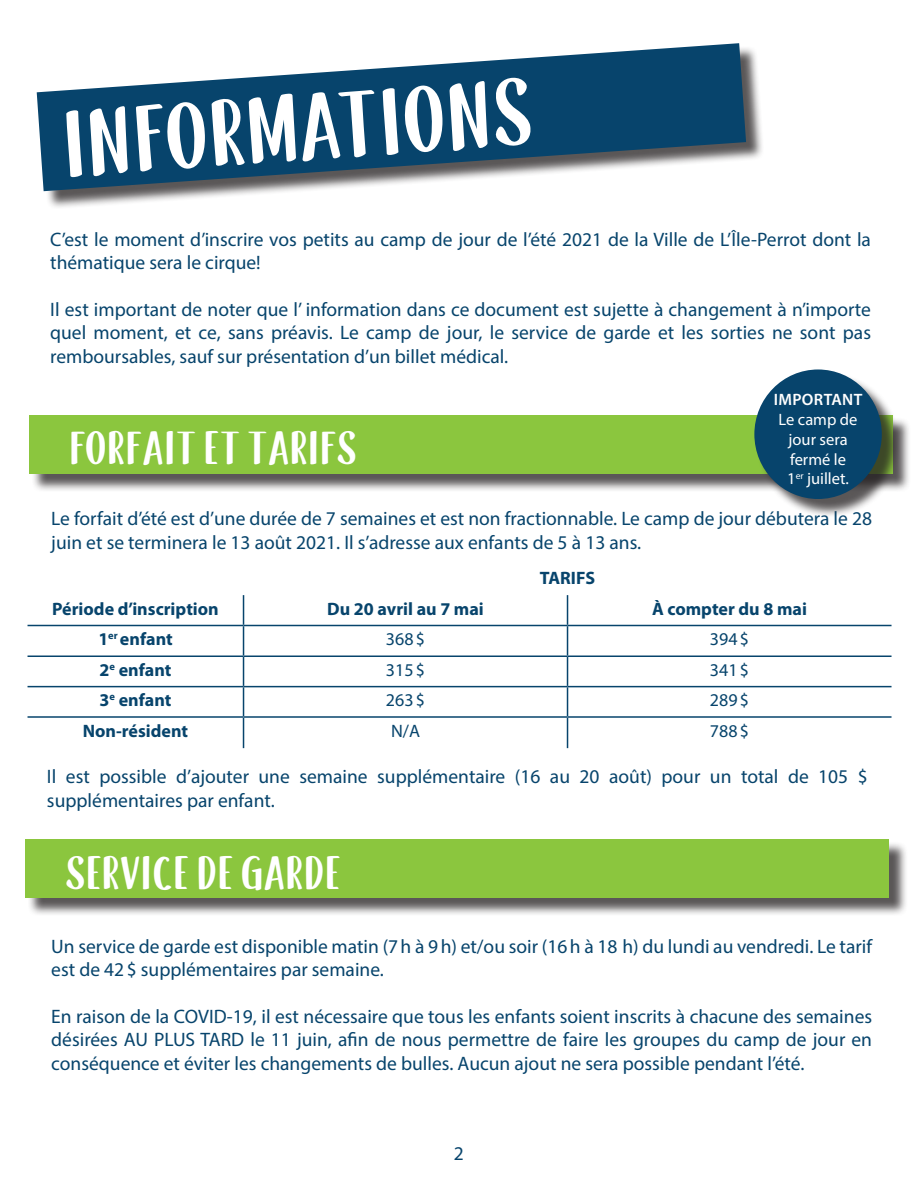
<style>
.page{position:relative;width:918px;height:1188px;background:#fff}
.page>*{position:absolute;margin:0;border:0;box-sizing:border-box;transform-origin:0 0}
.t1{font:90px "Snow Hut";color:#fff}
.t2{font:45px "Snow Hut";color:#fff}
.t3{font:19.5px/23.4px "Myriad Pro";color:#07446c}
.t4{font:700 18px "Myriad Pro";color:#07446c}
.t5{font:18px "Myriad Pro";color:#07446c}
.t6{font:16.5px/19.8px "Myriad Pro";color:#fff;text-align:center}
.t7{font:600 16.5px "Myriad Pro";letter-spacing:.02em;color:#fff}
</style>
<div class="page">
<div style="left:40px;top:46px;width:724px;height:164px;background:#231f20;opacity:.75"></div>
<svg style="left:37px;top:43px;width:709px;height:148px;fill:#07446c"></svg>
<div style="left:31px;top:417px;width:881px;height:76px;background:#231f20;opacity:.75"></div>
<div style="left:29px;top:415px;width:864px;height:59px;background:#8bc63e"></div>
<hr style="left:567px;top:595px;width:1px;height:30px;background:#07446c">
<hr style="left:28px;top:625px;width:216px;height:1px;background:#07446c">
<hr style="left:244px;top:625px;width:324px;height:1px;background:#07446c">
<hr style="left:243px;top:626px;width:1px;height:30px;background:#07446c">
<hr style="left:568px;top:625px;width:324px;height:1px;background:#07446c">
<hr style="left:567px;top:626px;width:1px;height:30px;background:#07446c">
<hr style="left:28px;top:656px;width:216px;height:1px;background:#07446c">
<hr style="left:244px;top:656px;width:324px;height:1px;background:#07446c">
<hr style="left:568px;top:656px;width:324px;height:1px;background:#07446c">
<hr style="left:28px;top:686px;width:216px;height:1px;background:#07446c">
<hr style="left:244px;top:686px;width:324px;height:1px;background:#07446c">
<svg style="left:243px;top:657px;width:1px;height:59px"></svg>
<hr style="left:568px;top:686px;width:324px;height:1px;background:#07446c">
<svg style="left:567px;top:657px;width:1px;height:59px"></svg>
<hr style="left:28px;top:716px;width:216px;height:2px;background:#07446c">
<hr style="left:244px;top:716px;width:324px;height:2px;background:#07446c">
<hr style="left:243px;top:718px;width:1px;height:30px;background:#07446c">
<hr style="left:568px;top:716px;width:324px;height:2px;background:#07446c">
<hr style="left:567px;top:718px;width:1px;height:30px;background:#07446c">
<hr style="left:243px;top:595px;width:1px;height:30px;background:#07446c">
<div style="left:757px;top:372px;width:143px;height:146px;background:#231f20;opacity:.75"></div>
<div style="left:754px;top:369px;width:128px;height:130px;background:#07446c;border-radius:50%"></div>
<div style="left:28px;top:841px;width:880px;height:76px;background:#231f20;opacity:.75"></div>
<div style="left:25px;top:839px;width:864px;height:59px;background:#8bc63e"></div>
<p class="t1" style="left:59px;top:91px;width:472px;rotate:-4deg">INFORMATIONS</p>
<p class="t3" style="left:50px;top:227px;width:822px">C’est le moment d’inscrire vos petits au camp de jour de l’été 2021 de la Ville de L’Île-Perrot dont la thématique sera le cirque!</p>
<p class="t3" style="left:50px;top:297px;width:822px;text-align:justify">Il est important de noter que l’ information dans ce document est sujette à changement à n’importe quel moment, et ce, sans préavis. Le camp de jour, le service de garde et les sorties ne sont pas remboursables, sauf sur présentation d’un billet médical.</p>
<p class="t2" style="left:69px;top:422px;width:289px">FORFAIT ET TARIFS</p>
<p class="t7" style="left:774px;top:389px;width:90px">IMPORTANT</p>
<p class="t6" style="left:779px;top:409px;width:80px">Le camp de jour sera fermé le</p>
<p class="t6" style="left:787px;top:469px;width:63px">1<sup>er</sup> juillet.</p>
<p class="t3" style="left:51px;top:507px;width:822px">Le forfait d’été est d’une durée de 7 semaines et est non fractionnable. Le camp de jour débutera le 28 juin et se terminera le 13 août 2021. Il s’adresse aux enfants de 5 à 13 ans.</p>
<p class="t4" style="left:540px;top:566px;width:57px">TARIFS</p>
<p class="t4" style="left:52px;top:597px;width:168px">Période d’inscription</p>
<p class="t4" style="left:327px;top:597px;width:158px">Du 20 avril au 7 mai</p>
<p class="t4" style="left:652px;top:597px;width:156px">À compter du 8 mai</p>
<p class="t4" style="left:98px;top:627px;width:76px">1<sup>er</sup> enfant</p>
<p class="t5" style="left:386px;top:628px;width:41px">368$</p>
<p class="t5" style="left:710px;top:628px;width:41px">394$</p>
<p class="t4" style="left:100px;top:658px;width:73px">2<sup>e</sup> enfant</p>
<p class="t5" style="left:386px;top:659px;width:41px">315$</p>
<p class="t5" style="left:710px;top:659px;width:41px">341$</p>
<p class="t4" style="left:100px;top:688px;width:73px">3<sup>e</sup> enfant</p>
<p class="t5" style="left:386px;top:689px;width:41px">263$</p>
<p class="t5" style="left:710px;top:689px;width:41px">289$</p>
<p class="t4" style="left:83px;top:719px;width:107px">Non-résident</p>
<p class="t5" style="left:391px;top:719px;width:31px">N/A</p>
<p class="t5" style="left:710px;top:719px;width:41px">788$</p>
<p class="t3" style="left:47px;top:765px;width:822px">Il est possible d’ajouter une semaine supplémentaire (16 au 20 août) pour un total de 105 $ supplémentaires par enfant.</p>
<p class="t2" style="left:66px;top:846px;width:277px">SERVICE DE GARDE</p>
<p class="t3" style="left:51px;top:934px;width:822px">Un service de garde est disponible matin (7h à 9h) et/ou soir (16h à 18 h) du lundi au vendredi. Le tarif est de 42$ supplémentaires par semaine.</p>
<p class="t3" style="left:51px;top:1005px;width:822px;text-align:justify">En raison de la COVID-19, il est nécessaire que tous les enfants soient inscrits à chacune des semaines désirées AU PLUS TARD le 11 juin, afin de nous permettre de faire les groupes du camp de jour en conséquence et éviter les changements de bulles. Aucun ajout ne sera possible pendant l’été.</p>
<p class="t3" style="left:454px;top:1141px;width:12px">2</p>
</div>
